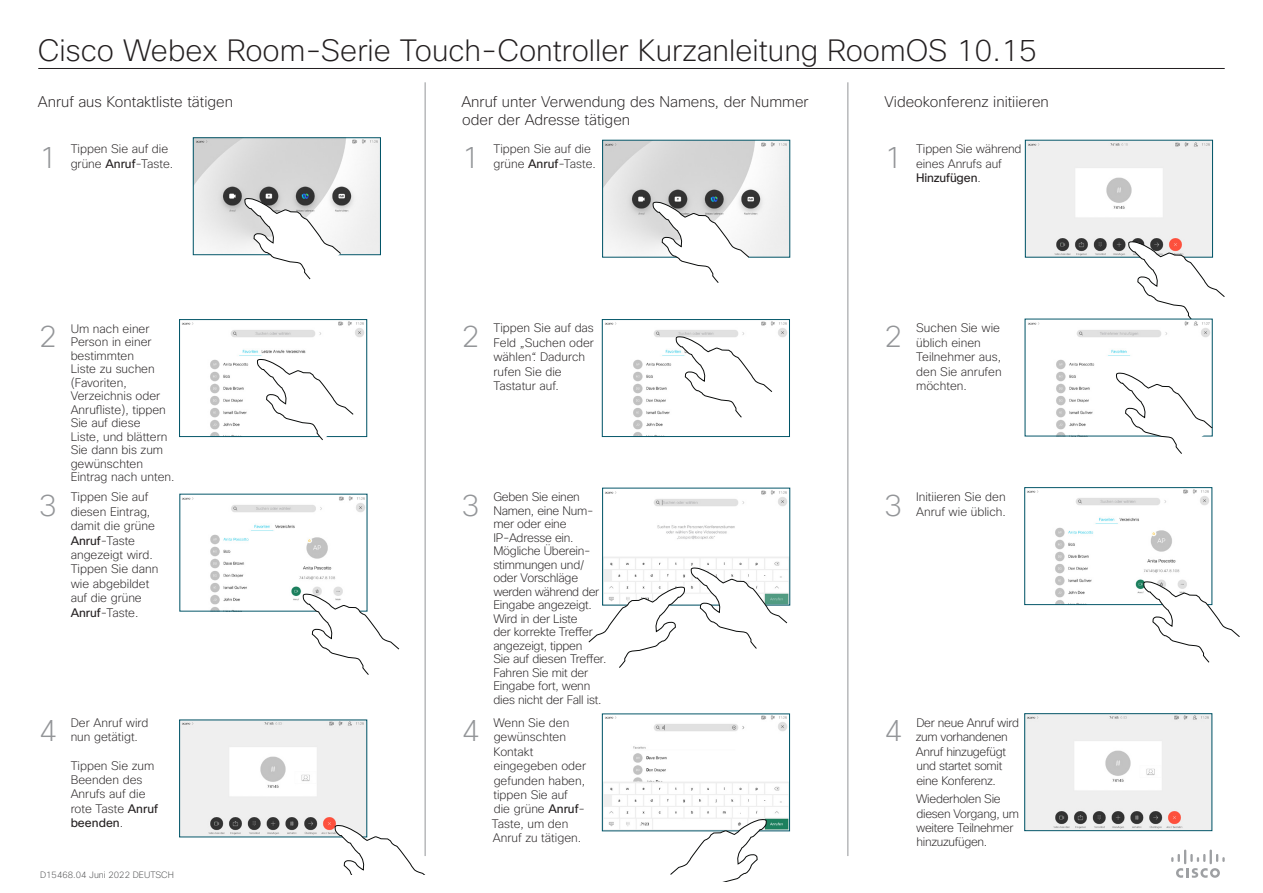
<style>
.page{position:relative;width:1263px;height:893px;background:#fff}
.page>*{position:absolute;margin:0;border:0;box-sizing:border-box;transform-origin:0 0}
.Subhead1{font:200 30px "Cisco Sans";color:#231f20}
.t1{font:200 30px "Cisco Sans";color:#939598}
.Subhead1-2{font:200 15px/18px "Cisco Sans";color:#231f20}
.CartoonAnnotation{font:200 12px/14.4px "Cisco Sans";color:#231f20}
.CartoonAnnotation-2{font:200 12px/13.5px "Cisco Sans";letter-spacing:-.02em;color:#231f20}
.CartoonAnnotation-3{font:200 12px/14.4px "Cisco Sans";letter-spacing:-.025em;color:#231f20}
.t2{font:200 9px "Cisco Sans";color:#4b4c4d}
.s1{font-weight:400}
</style>
<div class="page">
<img style="left:182px;top:722px;width:183px;height:113px">
<img style="left:195px;top:140px;width:183px;height:113px">
<div style="left:193px;top:138px;width:187px;height:117px;border:1px solid #005467"></div>
<svg style="left:244px;top:198px;width:97px;height:81px"></svg>
<img style="left:182px;top:496px;width:183px;height:113px">
<svg style="left:303px;top:593px;width:96px;height:82px"></svg>
<svg style="left:335px;top:825px;width:90px;height:50px"></svg>
<img style="left:182px;top:321px;width:182px;height:114px">
<div style="left:179px;top:319px;width:188px;height:118px;border:1px solid #005467"></div>
<svg style="left:257px;top:359px;width:97px;height:81px"></svg>
<img style="left:604px;top:716px;width:184px;height:113px">
<div style="left:602px;top:714px;width:188px;height:117px;border:1px solid #005467"></div>
<img style="left:604px;top:142px;width:184px;height:113px">
<svg style="left:653px;top:201px;width:96px;height:82px"></svg>
<img style="left:604px;top:490px;width:184px;height:113px">
<svg style="left:691px;top:567px;width:96px;height:82px"></svg>
<svg style="left:588px;top:586px;width:97px;height:82px"></svg>
<svg style="left:670px;top:819px;width:97px;height:63px"></svg>
<img style="left:605px;top:321px;width:182px;height:114px">
<div style="left:602px;top:319px;width:187px;height:118px;border:1px solid #005467"></div>
<svg style="left:676px;top:336px;width:96px;height:82px"></svg>
<img style="left:1027px;top:142px;width:183px;height:113px">
<img style="left:1027px;top:716px;width:183px;height:113px">
<div style="left:1025px;top:714px;width:187px;height:117px;border:1px solid #005467"></div>
<svg style="left:1128px;top:241px;width:97px;height:82px"></svg>
<img style="left:1027px;top:490px;width:182px;height:113px">
<svg style="left:1143px;top:581px;width:97px;height:82px"></svg>
<img style="left:1028px;top:321px;width:182px;height:113px">
<svg style="left:1116px;top:372px;width:96px;height:82px"></svg>
<hr style="left:425px;top:82px;width:1px;height:774px;background:#939598">
<hr style="left:847px;top:82px;width:1px;height:774px;background:#939598">
<svg style="left:1171px;top:849px;width:54px;height:29px"></svg>
<hr style="left:38px;top:68px;width:1187px;height:1px;background:#231f20">
<h1 class="Subhead1" style="left:38px;top:31px;width:1001px">Cisco Webex Room-Serie Touch-Controller Kurzanleitung RoomOS 10.15</h1>
<h1 class="Subhead1-2" style="left:38px;top:93px;width:197px">Anruf aus Kontaktliste tätigen</h1>
<h1 class="Subhead1-2" style="left:884px;top:93px;width:166px">Videokonferenz initiieren</h1>
<h1 class="Subhead1-2" style="left:461px;top:93px;width:349px">Anruf unter Verwendung des Namens, der Nummer oder der Adresse tätigen</h1>
<p class="t1" style="left:39px;top:138px;width:20px">1</p>
<p class="CartoonAnnotation" style="left:71px;top:142px;width:104px">Tippen Sie auf die grüne <span class="s1">Anruf</span>-Taste.</p>
<p class="t1" style="left:462px;top:138px;width:19px">1</p>
<p class="CartoonAnnotation" style="left:493px;top:142px;width:104px">Tippen Sie auf die grüne <span class="s1">Anruf</span>-Taste.</p>
<p class="t1" style="left:884px;top:138px;width:19px">1</p>
<p class="CartoonAnnotation" style="left:916px;top:142px;width:107px">Tippen Sie während eines Anrufs auf<br><span class="s1">Hinzufügen</span>.</p>
<p class="t1" style="left:39px;top:317px;width:20px">2</p>
<p class="CartoonAnnotation" style="left:71px;top:321px;width:105px;line-height:13.5px">Um nach einer<br>Person in einer bestimmten<br>Liste zu suchen (Favoriten,<br>Verzeichnis oder<br>Anrufliste), tippen<br>Sie auf diese<br>Liste, und blättern<br>Sie dann bis zum gewünschten<br>Eintrag nach unten.</p>
<p class="t1" style="left:462px;top:317px;width:19px">2</p>
<p class="CartoonAnnotation" style="left:493px;top:321px;width:102px">Tippen Sie auf das<br>Feld „Suchen oder wählen“. Dadurch rufen Sie die<br>Tastatur auf.</p>
<p class="t1" style="left:884px;top:317px;width:19px">2</p>
<p class="CartoonAnnotation" style="left:916px;top:321px;width:87px">Suchen Sie wie üblich einen<br>Teilnehmer aus, den Sie anrufen möchten.</p>
<p class="t1" style="left:39px;top:486px;width:20px">3</p>
<p class="CartoonAnnotation" style="left:71px;top:490px;width:89px">Tippen Sie auf diesen Eintrag, damit die grüne<br><span class="s1">Anruf</span>-Taste angezeigt wird.<br>Tippen Sie dann wie abgebildet auf die grüne<br><span class="s1">Anruf</span>-Taste.</p>
<p class="t1" style="left:462px;top:486px;width:19px">3</p>
<p class="CartoonAnnotation-2" style="left:493px;top:490px;width:114px">Geben Sie einen<br>Namen, eine Num&shy;mer oder eine<br>IP-Adresse ein.<br>Mögliche Überein&shy;stimmungen und/ oder Vorschläge werden während der<br>Eingabe angezeigt.<br>Wird in der Liste<br>der korrekte Treffer angezeigt, tippen<br>Sie auf diesen Treffer.<br>Fahren Sie mit der<br>Eingabe fort, wenn dies nicht der Fall ist.</p>
<p class="t1" style="left:884px;top:486px;width:19px">3</p>
<p class="CartoonAnnotation" style="left:916px;top:490px;width:91px">Initiieren Sie den<br>Anruf wie üblich.</p>
<p class="t1" style="left:39px;top:712px;width:20px">4</p>
<p class="CartoonAnnotation" style="left:492px;top:715px;width:96px">Wenn Sie den gewünschten<br>Kontakt eingegeben oder gefunden haben, tippen Sie auf<br>die grüne <span class="s1">Anruf</span>-<br>Taste, um den<br>Anruf zu tätigen.</p>
<p class="t1" style="left:462px;top:711px;width:19px">4</p>
<p class="CartoonAnnotation-3" style="left:916px;top:715px;width:105px">Der neue Anruf wird zum vorhandenen<br>Anruf hinzugefügt und startet somit eine Konferenz.</p>
<p class="CartoonAnnotation-3" style="left:916px;top:792px;width:104px">Wiederholen Sie diesen Vorgang, um weitere Teilnehmer hinzuzufügen.</p>
<p class="CartoonAnnotation" style="left:71px;top:715px;width:79px">Der Anruf wird nun getätigt.</p>
<p class="CartoonAnnotation" style="left:71px;top:758px;width:89px">Tippen Sie zum<br>Beenden des<br>Anrufs auf die rote Taste <span class="s1">Anruf beenden</span>.</p>
<p class="t1" style="left:884px;top:711px;width:19px">4</p>
<p class="t2" style="left:40px;top:869px;width:135px">D15468.04 Juni 2022 DEUTSCH</p>
</div>
